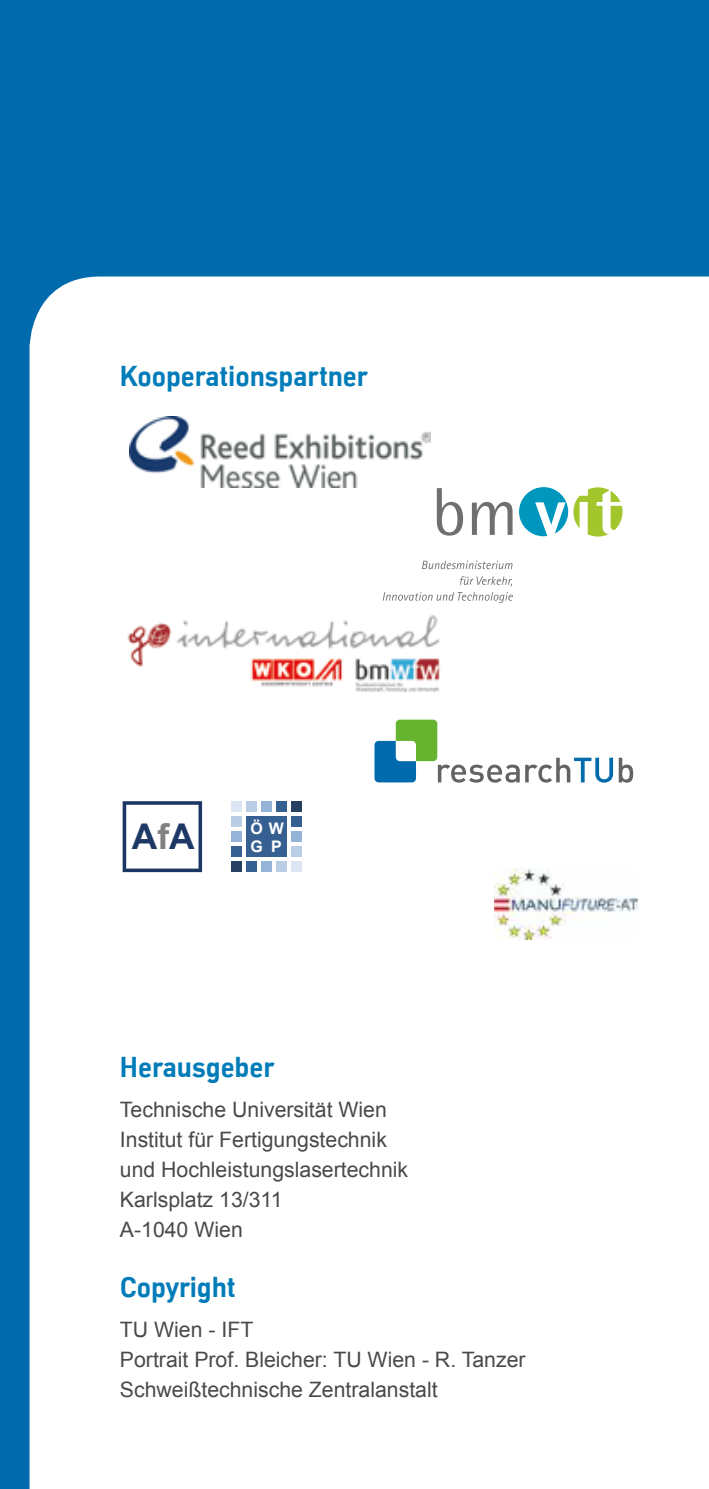
<style>
.page{position:relative;width:709px;height:1489px;background:#fff}
.page>*{position:absolute;margin:0;border:0;box-sizing:border-box;transform-origin:0 0}
.t1{font:700 35.5px "Arial";color:#1c3664}
.t2{font:700 30px "TU Headline";color:#007cb8}
.t3{font:21.25px/30px "Arial";color:#4a4a49}
.t4{font:700 16px/19px "Arial";color:#fff;text-align:center}
.s1{color:#808080}
</style>
<div class="page">
<div style="left:0;top:0;width:709px;height:1488px;background:#006bac"></div>
<div style="left:30px;top:276px;width:679px;height:1212px;background:#fff"></div>
<svg style="left:437px;top:488px;width:26px;height:47px"></svg>
<svg style="left:472px;top:502px;width:40px;height:33px"></svg>
<svg style="left:519px;top:487px;width:103px;height:49px;background:#9fd3b9"></svg>
<svg style="left:383px;top:592px;width:130px;height:11px"></svg>
<svg style="left:460px;top:576px;width:52px;height:10px"></svg>
<svg style="left:422px;top:560px;width:90px;height:9px"></svg>
<img style="left:129px;top:416px;width:302px;height:71px">
<svg style="left:374px;top:719px;width:259px;height:63px;background:#cddeda"></svg>
<img style="left:494px;top:868px;width:143px;height:71px">
<svg style="left:123px;top:801px;width:79px;height:71px;background:#d7dbe3"></svg>
<div style="left:231px;top:801px;width:11px;height:10px;background:#dce6f2"></div>
<div style="left:246px;top:801px;width:11px;height:10px;background:#b9cde5"></div>
<div style="left:261px;top:801px;width:11px;height:10px;background:#95b3d7"></div>
<div style="left:276px;top:801px;width:11px;height:10px;background:#376092"></div>
<div style="left:291px;top:801px;width:11px;height:10px;background:#254061"></div>
<div style="left:231px;top:816px;width:11px;height:10px;background:#b9cde5"></div>
<div style="left:291px;top:816px;width:11px;height:10px;background:#376092"></div>
<div style="left:231px;top:831px;width:11px;height:11px;background:#95b3d7"></div>
<div style="left:291px;top:831px;width:11px;height:11px;background:#95b3d7"></div>
<div style="left:231px;top:846px;width:11px;height:11px;background:#376092"></div>
<div style="left:291px;top:846px;width:11px;height:11px;background:#b9cde5"></div>
<div style="left:231px;top:861px;width:11px;height:11px;background:#254061"></div>
<div style="left:246px;top:861px;width:11px;height:11px;background:#376092"></div>
<div style="left:261px;top:861px;width:11px;height:11px;background:#95b3d7"></div>
<div style="left:276px;top:861px;width:11px;height:11px;background:#b9cde5"></div>
<div style="left:291px;top:861px;width:11px;height:11px;background:#dce6f2"></div>
<div style="left:246px;top:816px;width:41px;height:41px;background:#376092"></div>
<img style="left:120px;top:609px;width:327px;height:89px">
<h2 class="t2" style="left:120px;top:359px;width:249px">Kooperationspartner</h2>
<h1 class="t1" style="left:132px;top:812px;width:64px">A<span class="s1">f</span>A</h1>
<p class="t4" style="left:248px;top:818px;width:40px">Ö-<br>WGP</p>
<p class="t4" style="left:251px;top:819px;width:35px">Ö W</p>
<p class="t4" style="left:251px;top:837px;width:33px">G P</p>
<h2 class="t2" style="left:120px;top:1049px;width:156px">Herausgeber</h2>
<p class="t3" style="left:120px;top:1094px;width:290px">Technische Universität Wien<br>Institut für Fertigungstechnik und Hochleistungslasertechnik<br>Karlsplatz 13/311<br>A-1040 Wien</p>
<h2 class="t2" style="left:120px;top:1269px;width:117px">Copyright</h2>
<p class="t3" style="left:120px;top:1314px;width:407px">TU Wien - IFT<br>Portrait Prof. Bleicher: TU Wien - R. Tanzer<br>Schweißtechnische Zentralanstalt</p>
</div>
